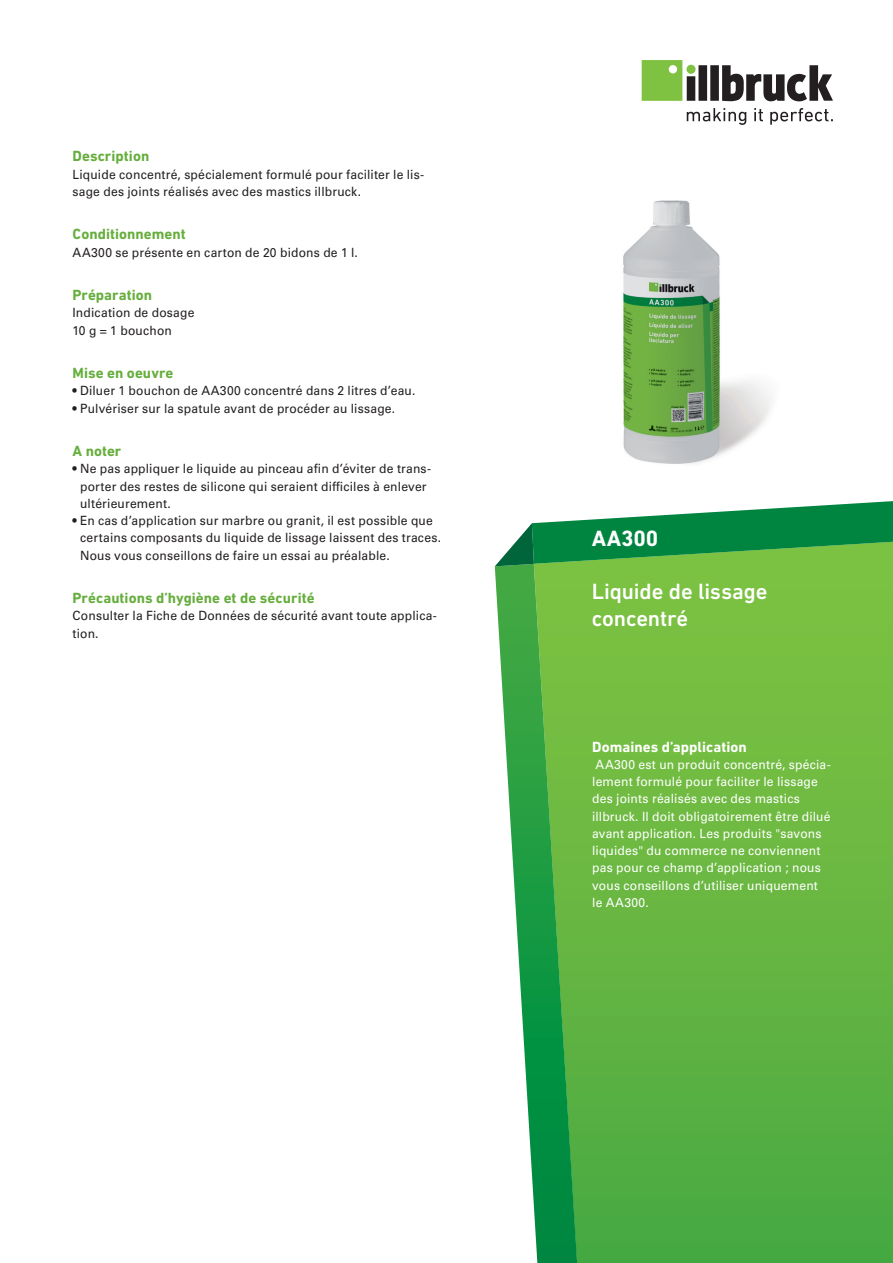
<style>
.page{position:relative;width:893px;height:1263px;background:#fff}
.page>*{position:absolute;margin:0;border:0;box-sizing:border-box;transform-origin:0 0}
.Product_name_white{font:500 22.5px/27px "DIN Next W1 G";letter-spacing:-.005em;color:#fff}
.Shortcut{font:700 22.5px "DIN Next W1 G";letter-spacing:-.005em;color:#fff}
.Headlines_Textgreen{font:700 15px "DIN Next W1 G";letter-spacing:.005em;color:#66ae3d}
.Headlines_white{font:700 15px "DIN Next W1 G";letter-spacing:.005em;color:#fff}
.Copytext_black{font:12.75px/17.2px "Univers LTCYR 55 Roman";letter-spacing:.015em;color:#231f20;scale:.95 1}
.Copytext_white{font:12.75px/17.2px "Univers LTCYR 55 Roman";letter-spacing:.015em;color:#fff;scale:.95 1}
</style>
<div class="page">
<svg style="left:577px;top:566px;width:316px;height:697px;background:#65b641"></svg>
<svg style="left:495px;top:566px;width:82px;height:697px"></svg>
<svg style="left:495px;top:501px;width:398px;height:65px"></svg>
<img style="left:495px;top:200px;width:351px;height:304px">
<svg style="left:642px;top:60px;width:191px;height:41px"></svg>
<svg style="left:687px;top:108px;width:59px;height:17px"></svg>
<svg style="left:754px;top:108px;width:9px;height:13px"></svg>
<svg style="left:770px;top:108px;width:63px;height:17px"></svg>
<p class="Headlines_Textgreen" style="left:72px;top:147px;width:78px">Description</p>
<p class="Copytext_black" style="left:72px;top:165px;width:372px">Liquide concentré, spécialement formulé pour faciliter le lis&shy;sage des joints réalisés avec des mastics illbruck.</p>
<p class="Headlines_Textgreen" style="left:72px;top:225px;width:115px">Conditionnement</p>
<p class="Copytext_black" style="left:72px;top:243px;width:302px">AA300 se présente en carton de 20 bidons de 1 l.</p>
<p class="Headlines_Textgreen" style="left:72px;top:286px;width:81px">Préparation</p>
<p class="Copytext_black" style="left:72px;top:304px;width:130px">Indication de dosage</p>
<p class="Copytext_black" style="left:72px;top:321px;width:106px">10 g = 1 bouchon</p>
<p class="Headlines_Textgreen" style="left:72px;top:364px;width:102px">Mise en oeuvre</p>
<p class="Copytext_black" style="left:72px;top:382px;width:363px">• Diluer 1 bouchon de AA300 concentré dans 2 litres d’eau.</p>
<p class="Copytext_black" style="left:72px;top:399px;width:341px">• Pulvériser sur la spatule avant de procéder au lissage.</p>
<p class="Headlines_Textgreen" style="left:72px;top:442px;width:50px">A noter</p>
<p class="Copytext_black" style="left:80px;top:460px;width:371px;text-indent:-8px">• Ne pas appliquer le liquide au pinceau afin d’éviter de trans&shy;porter des restes de silicone qui seraient difficiles à enlever ultérieurement.</p>
<p class="Copytext_black" style="left:80px;top:511px;width:381px;text-indent:-8px">• En cas d’application sur marbre ou granit, il est possible que certains composants du liquide de lissage laissent des traces.<br>Nous vous conseillons de faire un essai au préalable.</p>
<p class="Headlines_Textgreen" style="left:72px;top:589px;width:244px">Précautions d’hygiène et de sécurité</p>
<p class="Copytext_black" style="left:72px;top:607px;width:385px">Consulter la Fiche de Données de sécurité avant toute applica&shy;tion.</p>
<p class="Shortcut" style="left:592px;top:525px;width:68px">AA300</p>
<p class="Product_name_white" style="left:592px;top:578px;width:177px">Liquide de lissage concentré</p>
<p class="Headlines_white" style="left:592px;top:738px;width:156px">Domaines d’application</p>
<p class="Copytext_white" style="left:592px;top:755px;width:253px">AA300 est un produit concentré, spécia&shy;lement formulé pour faciliter le lissage des joints réalisés avec des mastics illbruck. Il doit obligatoirement être dilué avant application. Les produits "savons liquides" du commerce ne conviennent pas pour ce champ d’application ; nous vous conseillons d’utiliser uniquement le AA300.</p>
</div>
